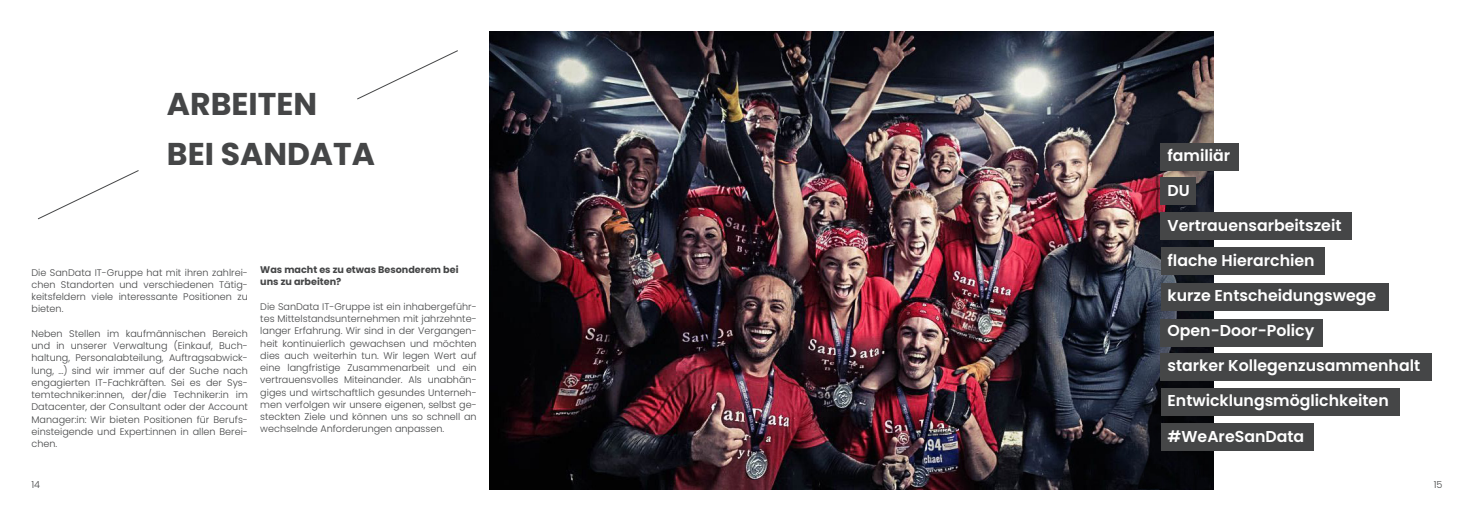
<style>
.page{position:relative;width:1474px;height:521px;background:#fff}
.page>*{position:absolute;margin:0;border:0;box-sizing:border-box;transform-origin:0 0}
.t1{font:700 31.5px/49.9px "Poppins";color:#454647}
.t2{font:600 15.75px "Poppins";color:#fff}
.t3{font:300 9.62px/12.2px "Poppins";color:#454647;text-align:justify}
.t4{font:700 9.62px/12.2px "Poppins";color:#454647}
</style>
<div class="page">
<svg style="left:38px;top:170px;width:101px;height:50px"></svg>
<svg style="left:357px;top:50px;width:101px;height:50px"></svg>
<img style="left:489px;top:32px;width:724px;height:457px">
<div style="left:1160px;top:143px;width:78px;height:28px;background:#454647"></div>
<div style="left:1160px;top:177px;width:36px;height:28px;background:#454647"></div>
<div style="left:1160px;top:212px;width:191px;height:28px;background:#454647"></div>
<div style="left:1160px;top:247px;width:164px;height:28px;background:#454647"></div>
<div style="left:1160px;top:283px;width:228px;height:28px;background:#454647"></div>
<div style="left:1160px;top:319px;width:163px;height:28px;background:#454647"></div>
<div style="left:1160px;top:353px;width:271px;height:28px;background:#454647"></div>
<div style="left:1160px;top:388px;width:239px;height:28px;background:#454647"></div>
<div style="left:1160px;top:423px;width:153px;height:28px;background:#454647"></div>
<h1 class="t1" style="left:167px;top:79px;width:209px">ARBEITEN<br>BEI SANDATA</h1>
<p class="t3" style="left:32px;top:266px;width:218px">Die SanData IT-Gruppe hat mit ihren zahlrei&shy;chen Standorten und verschiedenen Tätig&shy;keitsfeldern viele interessante Positionen zu bieten.</p>
<p class="t3" style="left:32px;top:327px;width:218px">Neben Stellen im kaufmännischen Bereich und in unserer Verwaltung (Einkauf, Buch&shy;haltung, Personalabteilung, Auftragsabwick&shy;lung, …) sind wir immer auf der Suche nach engagierten IT-Fachkräften. Sei es der Sys&shy;temtechniker:innen, der/die Techniker:in im Datacenter, der Consultant oder der Account Manager:in: Wir bieten Positionen für Berufs&shy;einsteigende und Expert:innen in allen Berei&shy;chen.</p>
<p class="t4" style="left:260px;top:264px;width:200px">Was macht es zu etwas Besonderem bei uns zu arbeiten?</p>
<p class="t3" style="left:260px;top:300px;width:218px">Die SanData IT-Gruppe ist ein inhabergeführ&shy;tes Mittelstandsunternehmen mit jahrzehnte&shy;langer Erfahrung. Wir sind in der Vergangen&shy;heit kontinuierlich gewachsen und möchten dies auch weiterhin tun. Wir legen Wert auf eine langfristige Zusammenarbeit und ein vertrauensvolles Miteinander. Als unabhän&shy;giges und wirtschaftlich gesundes Unterneh&shy;men verfolgen wir unsere eigenen, selbst ge&shy;steckten Ziele und können uns so schnell an wechselnde Anforderungen anpassen.</p>
<h2 class="t2" style="left:1167px;top:147px;width:64px">familiär</h2>
<h2 class="t2" style="left:1167px;top:182px;width:24px">DU</h2>
<h2 class="t2" style="left:1167px;top:217px;width:175px">Vertrauensarbeitszeit</h2>
<h2 class="t2" style="left:1167px;top:252px;width:149px">flache Hierarchien</h2>
<h2 class="t2" style="left:1167px;top:287px;width:210px">kurze Entscheidungswege</h2>
<h2 class="t2" style="left:1167px;top:322px;width:148px">Open-Door-Policy</h2>
<h2 class="t2" style="left:1167px;top:357px;width:254px">starker Kollegenzusammenhalt</h2>
<h2 class="t2" style="left:1167px;top:392px;width:223px">Entwicklungsmöglichkeiten</h2>
<h2 class="t2" style="left:1167px;top:427px;width:138px">#WeAreSanData</h2>
<p class="t3" style="left:32px;top:478px;width:10px">14</p>
<p class="t3" style="left:1433px;top:478px;width:10px">15</p>
</div>
